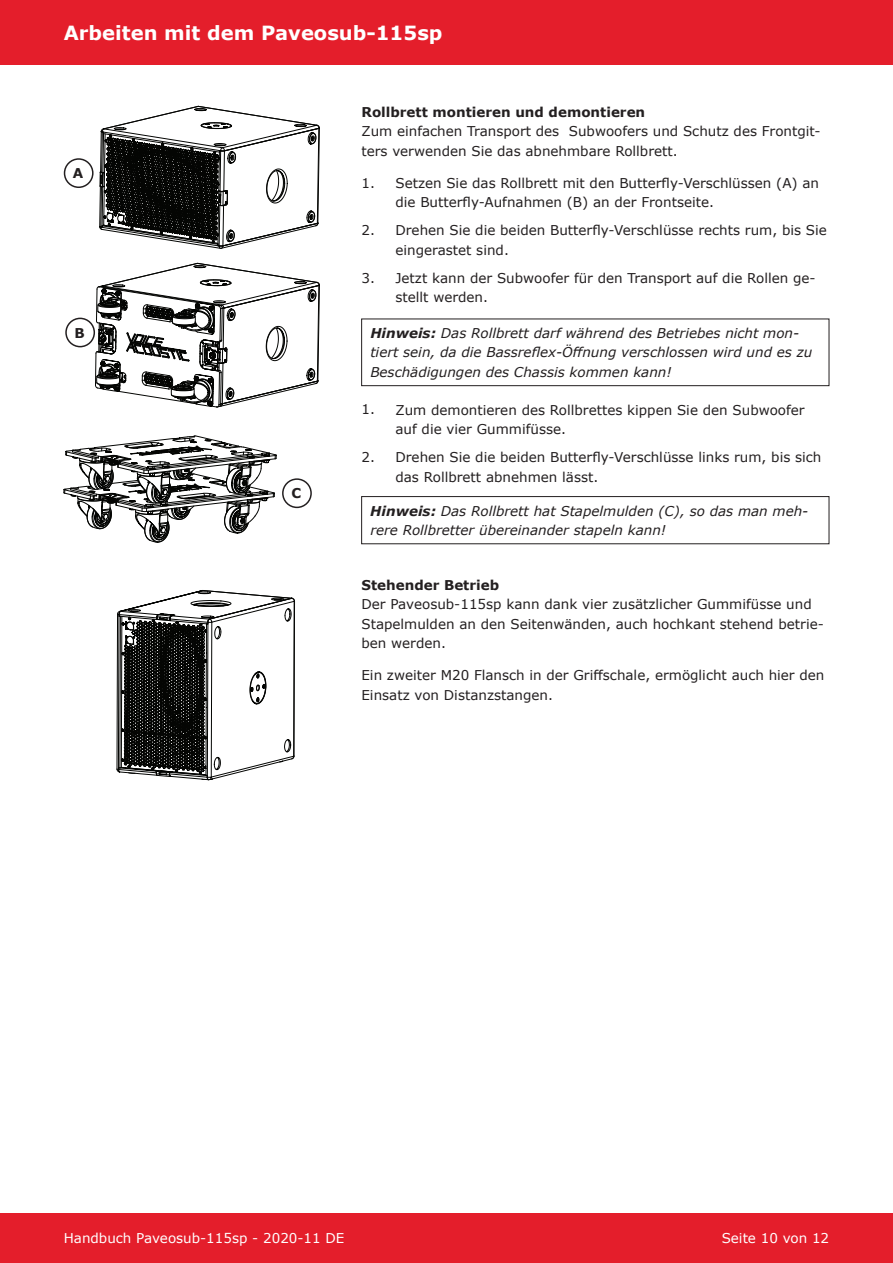
<style>
.page{position:relative;width:893px;height:1263px;background:#fff}
.page>*{position:absolute;margin:0;border:0;box-sizing:border-box;transform-origin:0 0}
.t1{font:700 19.5px "Verdana";color:#fff}
.t2{font:13.5px/19.5px "Verdana";color:#231f20}
.t3{font:italic 13.5px/19.5px "Verdana";color:#231f20}
.t4{font:700 13.5px "Verdana";color:#231f20}
.t5{font:13.5px "Verdana";color:#fff}
.s1{font-weight:700}
</style>
<div class="page">
<div style="left:0;top:0;width:893px;height:64px;background:#e41e2b"></div>
<div style="left:0;top:1212px;width:893px;height:51px;background:#e41e2b"></div>
<div style="left:361px;top:319px;width:468px;height:67px;border:1px solid #231f20"></div>
<div style="left:361px;top:496px;width:468px;height:48px;border:1px solid #231f20"></div>
<div style="left:64px;top:158px;width:30px;height:30px;border:2px solid #231f20;border-radius:50%"></div>
<div style="left:65px;top:318px;width:30px;height:29px;border:2px solid #231f20;border-radius:50%"></div>
<div style="left:282px;top:478px;width:30px;height:30px;border:2px solid #231f20;border-radius:50%"></div>
<svg style="left:100px;top:106px;width:220px;height:142px"></svg>
<svg style="left:95px;top:263px;width:225px;height:144px"></svg>
<svg style="left:64px;top:436px;width:212px;height:106px"></svg>
<svg style="left:117px;top:590px;width:178px;height:190px"></svg>
<h1 class="t1" style="left:64px;top:20px;width:380px">Arbeiten mit dem Paveosub-115sp</h1>
<p class="t4" style="left:73px;top:164px;width:12px">A</p>
<p class="t4" style="left:74px;top:323px;width:12px">B</p>
<p class="t4" style="left:291px;top:484px;width:11px">C</p>
<p class="t4" style="left:361px;top:102px;width:285px">Rollbrett montieren und demontieren</p>
<p class="t2" style="left:361px;top:121px;width:461px">Zum einfachen Transport des Subwoofers und Schutz des Frontgit&shy;ters verwenden Sie das abnehmbare Rollbrett.</p>
<p class="t2" style="left:395px;top:173px;width:425px;text-indent:-34px">1. Setzen Sie das Rollbrett mit den Butterfly-Verschlüssen (A) an die Butterfly-Aufnahmen (B) an der Frontseite.</p>
<p class="t2" style="left:395px;top:221px;width:433px;text-indent:-34px">2. Drehen Sie die beiden Butterfly-Verschlüsse rechts rum, bis Sie eingerastet sind.</p>
<p class="t2" style="left:395px;top:268px;width:422px;text-indent:-34px">3. Jetzt kann der Subwoofer für den Transport auf die Rollen ge&shy;stellt werden.</p>
<p class="t3" style="left:370px;top:323px;width:443px"><span class="s1">Hinweis:</span> Das Rollbrett darf während des Betriebes nicht mon&shy;tiert sein, da die Bassreflex-Öffnung verschlossen wird und es zu<br>Beschädigungen des Chassis kommen kann!</p>
<p class="t2" style="left:395px;top:400px;width:411px">Zum demontieren des Rollbrettes kippen Sie den Subwoofer auf die vier Gummifüsse.</p>
<p class="t2" style="left:395px;top:447px;width:427px;text-indent:-34px">2. Drehen Sie die beiden Butterfly-Verschlüsse links rum, bis sich das Rollbrett abnehmen lässt.</p>
<p class="t3" style="left:370px;top:501px;width:440px"><span class="s1">Hinweis:</span> Das Rollbrett hat Stapelmulden (C), so das man meh&shy;rere Rollbretter übereinander stapeln kann!</p>
<p class="t2" style="left:361px;top:400px;width:15px">1.</p>
<p class="t4" style="left:361px;top:575px;width:139px">Stehender Betrieb</p>
<p class="t2" style="left:361px;top:594px;width:464px">Der Paveosub-115sp kann dank vier zusätzlicher Gummifüsse und<br>Stapelmulden an den Seitenwänden, auch hochkant stehend betrie&shy;ben werden.</p>
<p class="t2" style="left:361px;top:666px;width:464px">Ein zweiter M20 Flansch in der Griffschale, ermöglicht auch hier den<br>Einsatz von Distanzstangen.</p>
<p class="t5" style="left:64px;top:1228px;width:282px">Handbuch Paveosub-115sp - 2020-11 DE</p>
<p class="t5" style="left:722px;top:1228px;width:109px">Seite 10 von 12</p>
</div>
